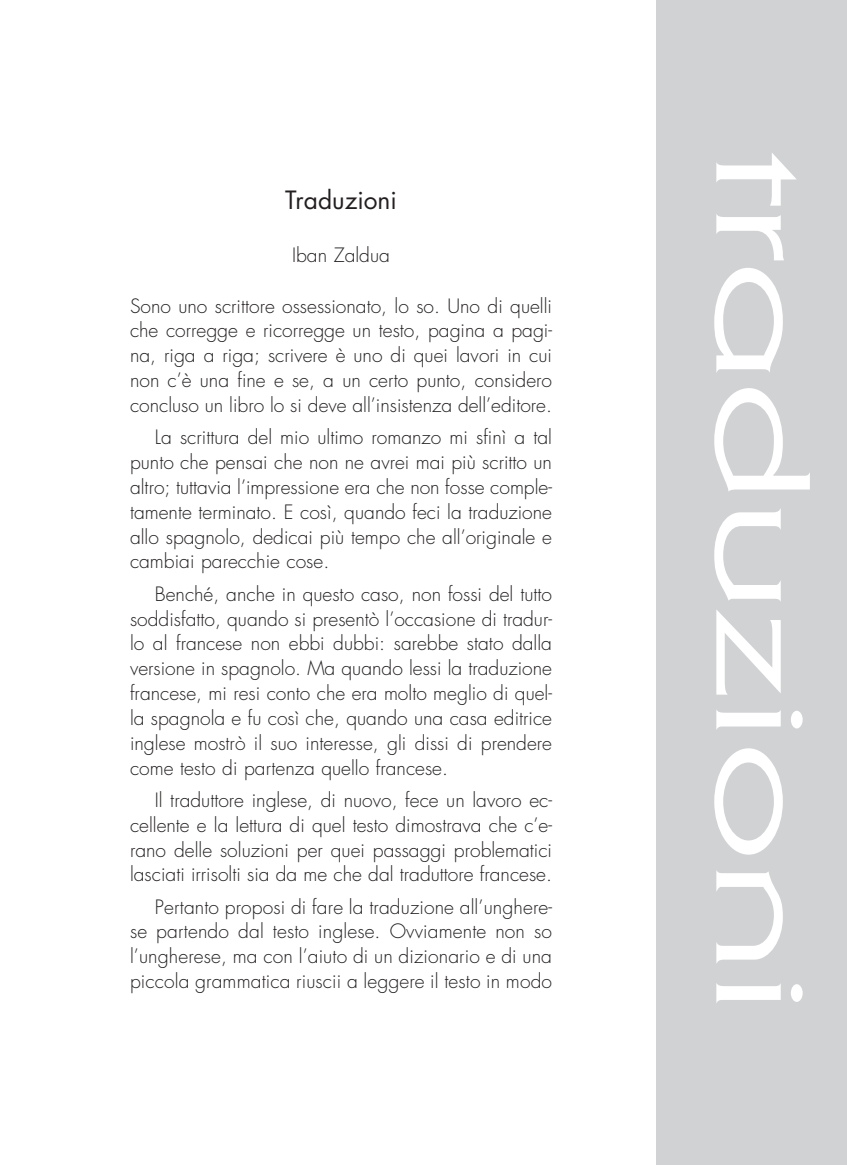
<style>
.page{position:relative;width:847px;height:1165px;background:#fff}
.page>*{position:absolute;margin:0;border:0;box-sizing:border-box;transform-origin:0 0}
.t1{font:131.25px "Serif Gothic";color:#fff;scale:1.5 1}
.t2{font:24.5px "Futura";color:#231f20}
.t3{font:300 19.25px/24.8px "Futura";color:#231f20;text-align:justify}
</style>
<div class="page">
<div style="left:656px;top:0;width:190px;height:1165px;background:#d1d2d4"></div>
<p class="t2" style="left:285px;top:188px;width:113px">Traduzioni</p>
<p class="t3" style="left:292px;top:244px;width:99px">Iban Zaldua</p>
<p class="t3" style="left:130px;top:295px;width:423px">Sono uno scrittore ossessionato, lo so. Uno di quelli che corregge e ricorregge un testo, pagina a pagi&shy;na, riga a riga; scrivere è uno di quei lavori in cui non c’è una fine e se, a un certo punto, considero concluso un libro lo si deve all’insistenza dell’editore.</p>
<p class="t3" style="left:130px;top:426px;width:423px;text-indent:25px">La scrittura del mio ultimo romanzo mi sfinì a tal punto che pensai che non ne avrei mai più scritto un altro; tuttavia l’impressione era che non fosse comple&shy;tamente terminato. E così, quando feci la traduzione allo spagnolo, dedicai più tempo che all’originale e cambiai parecchie cose.</p>
<p class="t3" style="left:130px;top:583px;width:423px;text-indent:25px">Benché, anche in questo caso, non fossi del tutto soddisfatto, quando si presentò l’occasione di tradur&shy;lo al francese non ebbi dubbi: sarebbe stato dalla versione in spagnolo. Ma quando lessi la traduzione francese, mi resi conto che era molto meglio di quel&shy;la spagnola e fu così che, quando una casa editrice inglese mostrò il suo interesse, gli dissi di prendere come testo di partenza quello francese.</p>
<p class="t3" style="left:130px;top:789px;width:423px;text-indent:25px">Il traduttore inglese, di nuovo, fece un lavoro ec&shy;cellente e la lettura di quel testo dimostrava che c’e&shy;rano delle soluzioni per quei passaggi problematici lasciati irrisolti sia da me che dal traduttore francese.</p>
<p class="t3" style="left:130px;top:896px;width:423px;text-indent:25px">Pertanto proposi di fare la traduzione all’unghere&shy;se partendo dal testo inglese. Ovviamente non so l’ungherese, ma con l’aiuto di un dizionario e di una piccola grammatica riuscii a leggere il testo in modo</p>
<h1 class="t1" style="left:809px;top:151px;width:577px;rotate:90deg">traduzioni</h1>
</div>
